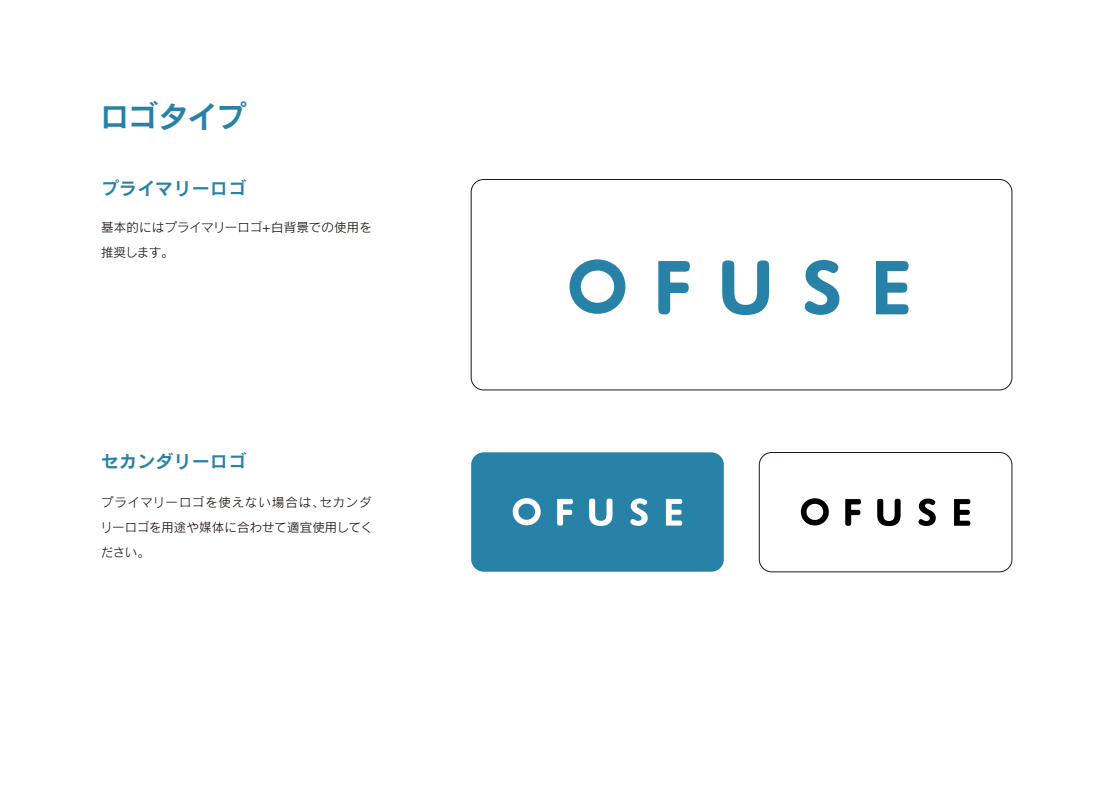
<style>
.page{position:relative;width:1113px;height:805px;background:#fff}
.page>*{position:absolute;margin:0;border:0;box-sizing:border-box;transform-origin:0 0}
.t1{font:30px "Rodin Pro N B";letter-spacing:-.045em;color:#2882a7}
.t2{font:17.5px "Rodin Pro N B";letter-spacing:.04em;color:#2882a7}
.t3{font:12.5px/25px "Rodin Pro N M";letter-spacing:.01em;color:#221714;text-align:justify}
</style>
<div class="page">
<div style="left:471px;top:179px;width:541px;height:211px;border:1px solid #221714;border-radius:12px"></div>
<svg style="left:722px;top:260px;width:47px;height:55px"></svg>
<svg style="left:805px;top:260px;width:34px;height:55px"></svg>
<svg style="left:658px;top:261px;width:32px;height:53px"></svg>
<svg style="left:876px;top:261px;width:32px;height:53px"></svg>
<svg style="left:569px;top:259px;width:56px;height:55px"></svg>
<div style="left:471px;top:452px;width:253px;height:119px;background:#2882a7;border-radius:12px"></div>
<div style="left:759px;top:452px;width:253px;height:120px;border:1px solid #221714;border-radius:12px"></div>
<svg style="left:589px;top:498px;width:23px;height:28px"></svg>
<svg style="left:630px;top:498px;width:17px;height:27px"></svg>
<svg style="left:557px;top:499px;width:16px;height:26px"></svg>
<svg style="left:666px;top:499px;width:16px;height:26px"></svg>
<svg style="left:513px;top:498px;width:28px;height:27px"></svg>
<svg style="left:877px;top:498px;width:23px;height:28px"></svg>
<svg style="left:918px;top:498px;width:17px;height:28px"></svg>
<svg style="left:845px;top:499px;width:16px;height:26px"></svg>
<svg style="left:954px;top:499px;width:16px;height:26px"></svg>
<svg style="left:801px;top:498px;width:28px;height:27px"></svg>
<h1 class="t1" style="left:100px;top:96px;width:147px">ロゴタイプ</h1>
<h2 class="t2" style="left:101px;top:177px;width:146px">プライマリーロゴ</h2>
<p class="t3" style="left:101px;top:214px;width:272px">基本的にはプライマリーロゴ+白背景での使用を推奨します。</p>
<h2 class="t2" style="left:101px;top:449px;width:146px">セカンダリーロゴ</h2>
<p class="t3" style="left:100px;top:489px;width:274px">プライマリーロゴを使えない場合は、セカンダリーロゴを用途や媒体に合わせて適宜使用してください。</p>
</div>
